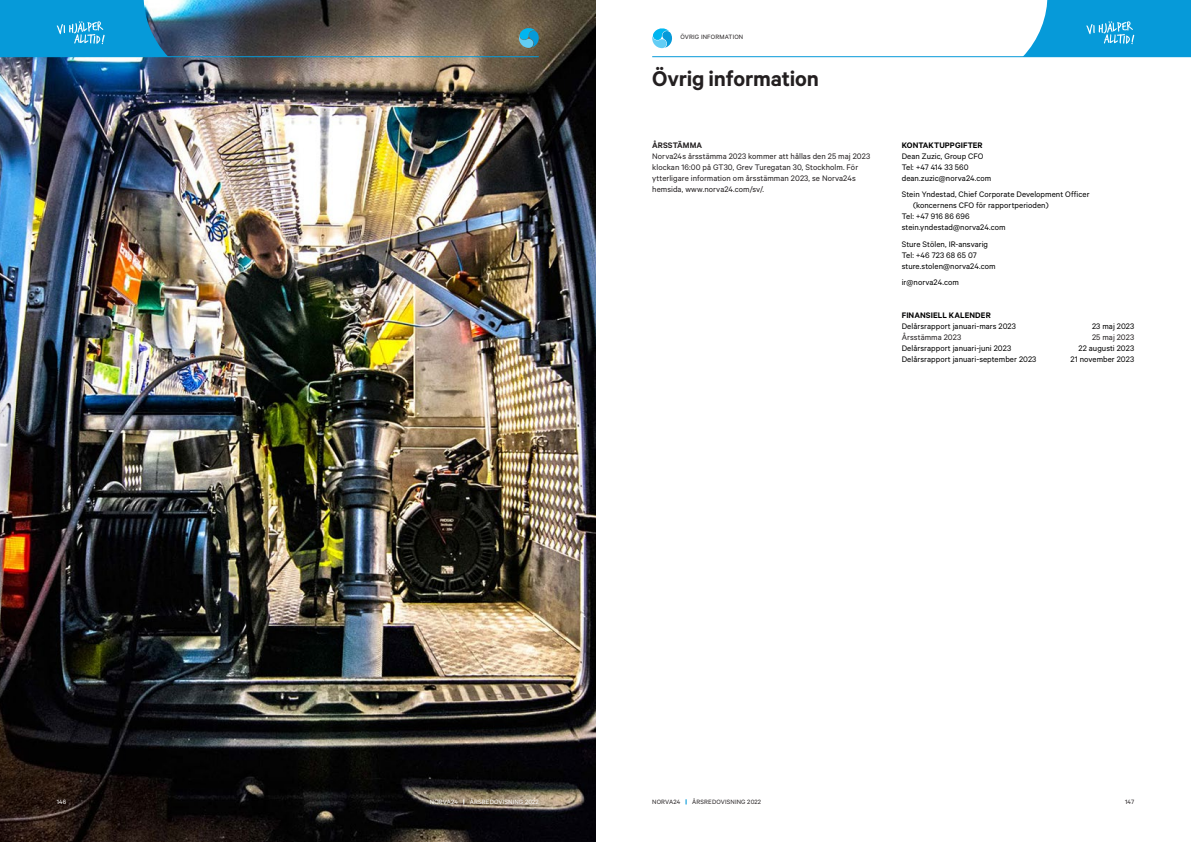
<style>
.page{position:relative;width:1191px;height:842px;background:#fff}
.page>*{position:absolute;margin:0;border:0;box-sizing:border-box;transform-origin:0 0}
.t1{font:600 24px "Calibre";letter-spacing:-.01em;color:#231f20}
.t2{font:9px/11px "Calibre";letter-spacing:.005em;color:#000001}
.t3{font:9px/11px "Calibre";letter-spacing:.005em;color:#231f20}
.t4{font:600 9px "Calibre";letter-spacing:.015em;color:#000001}
.t5{font:600 9px "Calibre";letter-spacing:.005em;color:#231f20}
.t6{font:7px "Calibre";letter-spacing:.02em;color:#231f20}
.t7{font:7px "Calibre";letter-spacing:.02em;color:#fff}
.s1{font-weight:900}
.s2{font-weight:900;color:#069ad9}
</style>
<div class="page">
<svg style="left:652px;top:28px;width:20px;height:20px"></svg>
<hr style="left:652px;top:56px;width:539px;height:1px;background:#069ad9">
<svg style="left:1022px;top:0;width:169px;height:57px;background:#25a6dd"></svg>
<img style="left:0;top:0;width:595px;height:842px">
<hr style="left:0;top:56px;width:539px;height:1px;background:#069ad9">
<svg style="left:517px;top:27px;width:24px;height:21px"></svg>
<svg style="left:0;top:0;width:168px;height:56px;background:#199dd6"></svg>
<p class="t6" style="left:680px;top:33px;width:64px">ÖVRIG INFORMATION</p>
<h1 class="t1" style="left:652px;top:65px;width:168px">Övrig information</h1>
<p class="t5" style="left:652px;top:139px;width:51px">ÅRSSTÄMMA</p>
<p class="t3" style="left:652px;top:150px;width:219px">Norva24s årsstämma 2023 kommer att hållas den 25 maj 2023 klockan 16:00 på GT30, Grev Turegatan 30, Stockholm. För ytterligare information om årsstämman 2023, se Norva24s hemsida, www.norva24.com/sv/.</p>
<p class="t4" style="left:901px;top:139px;width:82px">KONTAKTUPPGIFTER</p>
<p class="t2" style="left:901px;top:150px;width:91px">Dean Zuzic, Group CFO<br>Tel: +47 414 33 560 dean.zuzic@norva24.com</p>
<p class="t2" style="left:901px;top:188px;width:189px">Stein Yndestad, Chief Corporate Development Officer</p>
<p class="t2" style="left:913px;top:199px;width:137px">(koncernens CFO för rapportperioden)</p>
<p class="t2" style="left:901px;top:210px;width:69px">Tel: +47 916 86 696</p>
<p class="t2" style="left:901px;top:221px;width:105px">stein.yndestad@norva24.com</p>
<p class="t2" style="left:901px;top:238px;width:95px">Sture Stölen, IR-ansvarig<br>Tel: +46 723 68 65 07 sture.stolen@norva24.com</p>
<p class="t2" style="left:901px;top:276px;width:59px">ir@norva24.com</p>
<p class="t4" style="left:901px;top:310px;width:90px">FINANSIELL KALENDER</p>
<p class="t2" style="left:901px;top:320px;width:116px">Delårsrapport januari-mars 2023</p>
<p class="t2" style="left:1092px;top:320px;width:44px">23 maj 2023</p>
<p class="t3" style="left:901px;top:331px;width:61px">Årsstämma 2023</p>
<p class="t3" style="left:1092px;top:331px;width:44px">25 maj 2023</p>
<p class="t2" style="left:901px;top:342px;width:111px">Delårsrapport januari-juni 2023</p>
<p class="t2" style="left:1078px;top:342px;width:57px">22 augusti 2023</p>
<p class="t2" style="left:901px;top:353px;width:136px">Delårsrapport januari-september 2023</p>
<p class="t2" style="left:1070px;top:353px;width:65px">21 november 2023</p>
<p class="t7" style="left:57px;top:798px;width:11px">146</p>
<p class="t7" style="left:430px;top:798px;width:110px">NORVA24 <span class="s1">|</span> ÅRSREDOVISNING 2022</p>
<p class="t6" style="left:652px;top:798px;width:110px">NORVA24 <span class="s2">|</span> ÅRSREDOVISNING 2022</p>
<p class="t6" style="left:1125px;top:798px;width:11px">147</p>
</div>
